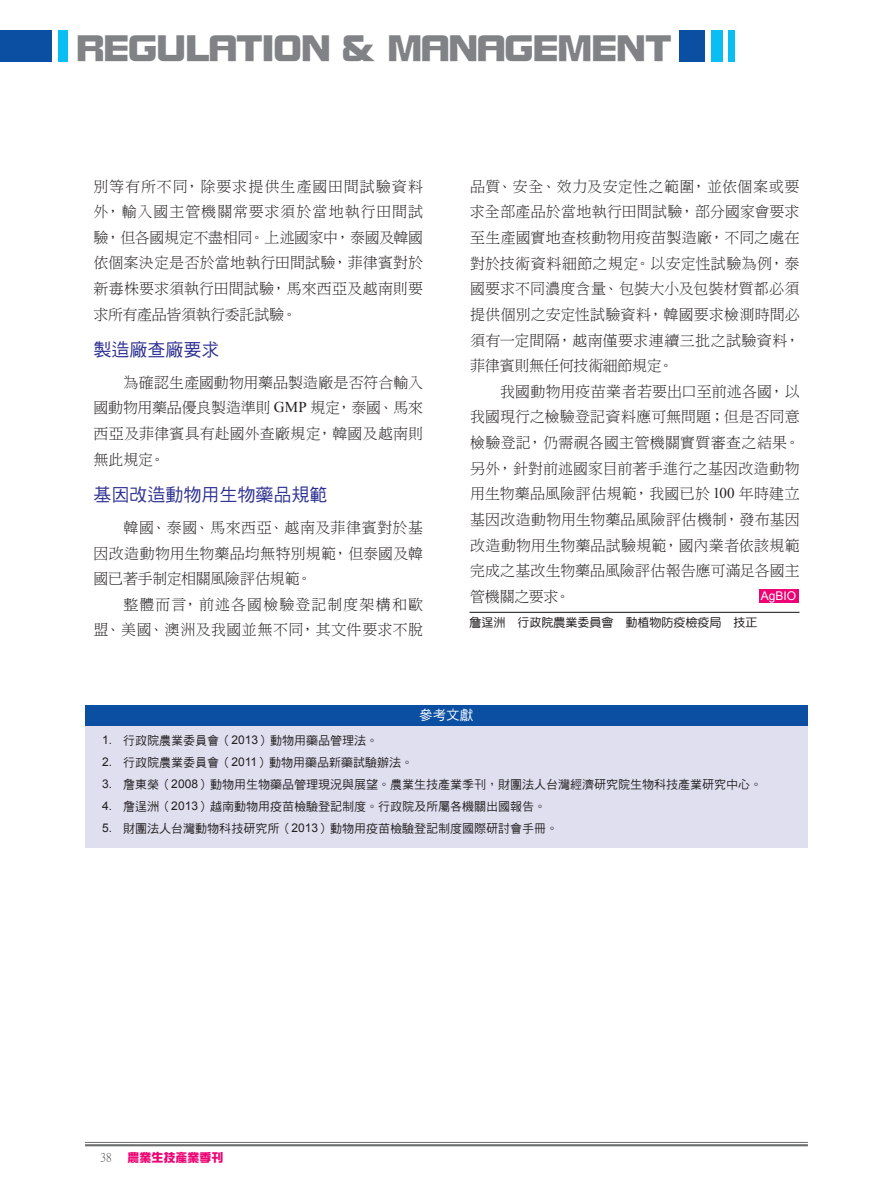
<style>
.page{position:relative;width:893px;height:1191px;background:#fff}
.page>*{position:absolute;margin:0;border:0;box-sizing:border-box;transform-origin:0 0}
.t1{font:36px "DF Zong Yi W9 WINP BF";color:#808285}
.t2{font:18px "DF Hei W5 WINP BF";color:#2e3092}
.t3{font:15px/25.7px "DF Ming W3 WIN BF";letter-spacing:.005em;color:#231f20;text-align:justify}
.t4{font:15px/25.7px "DF Ming W3 WIN BF";letter-spacing:.055em;color:#231f20;text-align:right}
.t5{font:13.5px "DF Hei W5 WINP BF";color:#fff}
.t6{font:12px "DF Hei W5 WINP BF";color:#231f20}
.t7{font:12px "DF Yuan W5 WIN BF";color:#231f20}
.t8{font:12px "DF Zong Yi W9 WINP BF";color:#ed0373}
.t9{font:12px "Arial";color:#fff}
.t10{font:12px "P Ming Li U";color:#57585a}
.s1{font-family:"Times New Roman"}
.s2{font-family:"Arial"}
</style>
<div class="page">
<hr style="left:85px;top:1142px;width:723px;height:1px;background:#6c6d70">
<hr style="left:85px;top:1144px;width:723px;height:2px;background:#6c6d70">
<div style="left:679px;top:30px;width:26px;height:32px;background:#0a4fa2"></div>
<div style="left:711px;top:30px;width:11px;height:32px;background:#09bef2"></div>
<div style="left:728px;top:30px;width:7px;height:32px;background:#09bef2"></div>
<div style="left:58px;top:30px;width:9px;height:32px;background:#09bef2"></div>
<div style="left:0;top:30px;width:51px;height:32px;background:#0a4fa2"></div>
<div style="left:759px;top:589px;width:39px;height:14px;background:#ed0373"></div>
<hr style="left:469px;top:612px;width:330px;height:1px;background:#231f20">
<div style="left:85px;top:726px;width:723px;height:121px;background:#e0dfef"></div>
<div style="left:85px;top:705px;width:723px;height:21px;background:#0a4fa2"></div>
<h1 class="t1" style="left:77px;top:30px;width:597px">REGULATION &amp; MANAGEMENT</h1>
<p class="t3" style="left:94px;top:173px;width:331px">別等有所不同，除要求提供生產國田間試驗資料外，輸入國主管機關常要求須於當地執行田間試驗，但各國規定不盡相同。上述國家中，泰國及韓國依個案決定是否於當地執行田間試驗，菲律賓對於新毒株要求須執行田間試驗，馬來西亞及越南則要求所有產品皆須執行委託試驗。</p>
<p class="t2" style="left:94px;top:341px;width:127px">製造廠查廠要求</p>
<p class="t3" style="left:94px;top:369px;width:331px;text-indent:30px">為確認生產國動物用藥品製造廠是否符合輸入國動物用藥品優良製造準則 <span class="s1">GMP</span> 規定，泰國、馬來西亞及菲律賓具有赴國外查廠規定，韓國及越南則無此規定。</p>
<p class="t2" style="left:94px;top:486px;width:235px">基因改造動物用生物藥品規範</p>
<p class="t3" style="left:94px;top:514px;width:331px;text-indent:30px">韓國、泰國、馬來西亞、越南及菲律賓對於基因改造動物用生物藥品均無特別規範，但泰國及韓國已著手制定相關風險評估規範。</p>
<p class="t4" style="left:93px;top:591px;width:331px">整體而言，前述各國檢驗登記制度架構和歐<br>盟、美國、澳洲及我國並無不同，其文件要求不脫</p>
<p class="t3" style="left:470px;top:173px;width:331px">品質、安全、效力及安定性之範圍，並依個案或要求全部產品於當地執行田間試驗，部分國家會要求至生產國實地查核動物用疫苗製造廠，不同之處在對於技術資料細節之規定。以安定性試驗為例，泰國要求不同濃度含量、包裝大小及包裝材質都必須提供個別之安定性試驗資料，韓國要求檢測時間必須有一定間隔，越南僅要求連續三批之試驗資料，菲律賓則無任何技術細節規定。</p>
<p class="t3" style="left:470px;top:378px;width:331px;text-indent:30px">我國動物用疫苗業者若要出口至前述各國，以我國現行之檢驗登記資料應可無問題；但是否同意檢驗登記，仍需視各國主管機關實質審查之結果。另外，針對前述國家目前著手進行之基因改造動物用生物藥品風險評估規範，我國已於 <span class="s1">100</span> 年時建立基因改造動物用生物藥品風險評估機制，發布基因改造動物用生物藥品試驗規範，國內業者依該規範完成之基改生物藥品風險評估報告應可滿足各國主管機關之要求。</p>
<p class="t9" style="left:761px;top:588px;width:37px">AgBIO</p>
<p class="t7" style="left:469px;top:616px;width:289px">詹逞洲 行政院農業委員會 動植物防疫檢疫局 技正</p>
<p class="t5" style="left:419px;top:708px;width:55px">參考文獻</p>
<p class="t6" style="left:102px;top:734px;width:277px"><span class="s2">1.</span> 行政院農業委員會（<span class="s2">2013</span>）動物用藥品管理法。</p>
<p class="t6" style="left:102px;top:756px;width:313px"><span class="s2">2.</span> 行政院農業委員會（<span class="s2">2011</span>）動物用藥品新藥試驗辦法。</p>
<p class="t6" style="left:102px;top:778px;width:661px"><span class="s2">3.</span> 詹東榮（<span class="s2">2008</span>）動物用生物藥品管理現況與展望。農業生技產業季刊，財團法人台灣經濟研究院生物科技產業研究中心。</p>
<p class="t6" style="left:102px;top:800px;width:445px"><span class="s2">4.</span> 詹逞洲（<span class="s2">2013</span>）越南動物用疫苗檢驗登記制度。行政院及所屬各機關出國報告。</p>
<p class="t6" style="left:102px;top:822px;width:457px"><span class="s2">5.</span> 財團法人台灣動物科技研究所（<span class="s2">2013</span>）動物用疫苗檢驗登記制度國際研討會手冊。</p>
<p class="t10" style="left:100px;top:1151px;width:13px">38</p>
<p class="t8" style="left:128px;top:1151px;width:97px">農業生技產業季刊</p>
</div>
